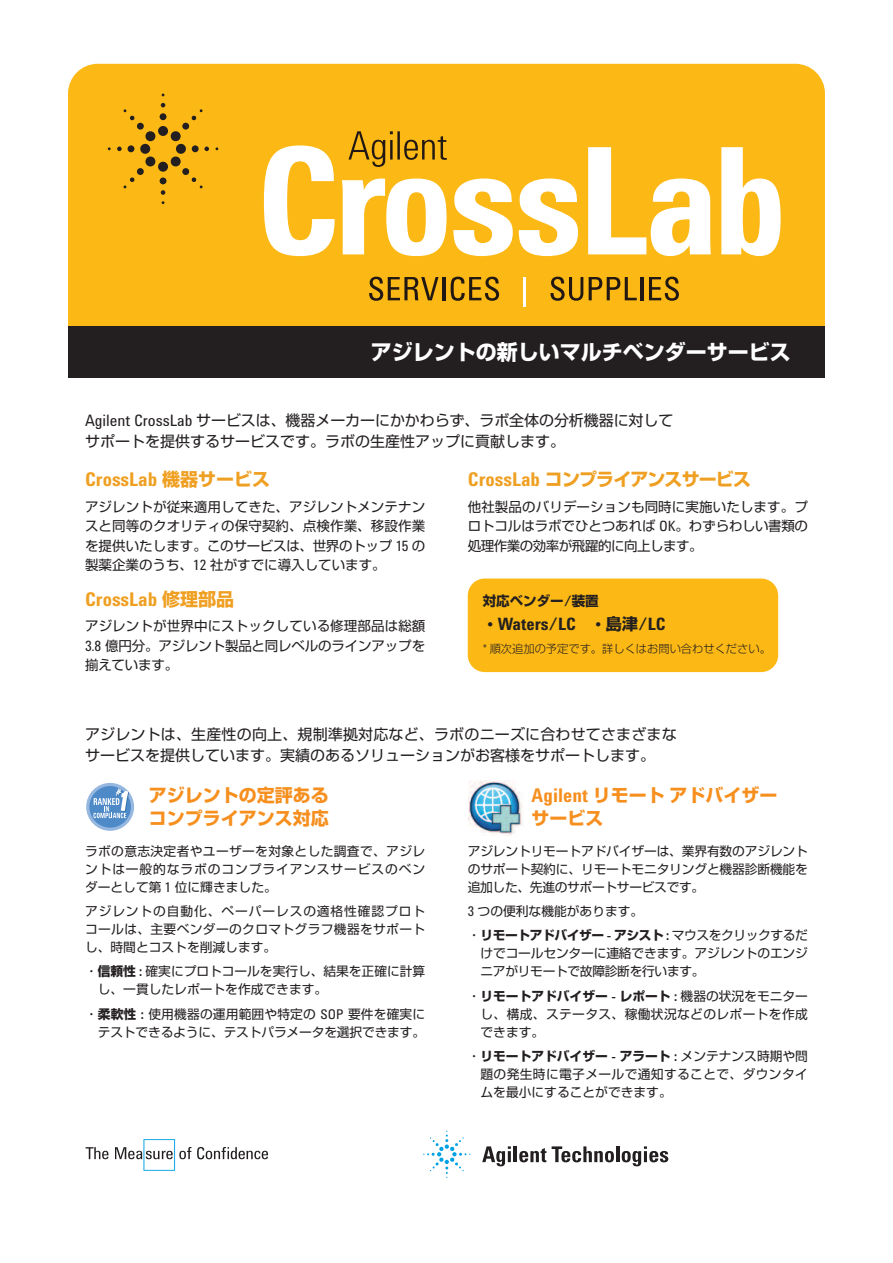
<style>
.page{position:relative;width:893px;height:1263px;background:#fff}
.page>*{position:absolute;margin:0;border:0;box-sizing:border-box;transform-origin:0 0}
.t1{font:700 21px "Shin Go Pro";color:#fff}
.t2{font:700 19.5px "Agilent Condensed CFF";color:#ef9f21}
.t3{font:700 18px/22.5px "Shin Go Pro";color:#f68f1e}
.t4{font:700 18px "Shin Go Pro";letter-spacing:-.05em;color:#ef9f21}
.t5{font:700 17.55px "Agilent Condensed CFF";color:#231f20}
.t6{font:15px/21px "Shin Go Pro";color:#231f20}
.t7{font:13.5px/19.5px "Shin Go Pro";letter-spacing:-.005em;color:#231f20;text-align:justify}
.t8{font:700 13.5px "Shin Go Pro";color:#231f20}
.t9{font:12.75px/18px "Shin Go Pro";color:#231f20;text-align:justify}
.t10{font:300 11.25px "Shin Go Pro";color:#231f20}
.s1{font-family:"Agilent Condensed CFF";font-size:16.2px}
.s2{font-family:"Shin Go Pro";font-size:18px}
.s3{font-family:"Agilent Condensed CFF";font-size:14.55px}
.s4{font-family:"Agilent Condensed CFF";font-size:19.5px}
.s5{font-family:"Shin Go Pro";font-size:15px}
.s6{font-family:"Shin Go Pro";font-size:16.2px}
.s7{font-family:"Agilent Condensed CFF";font-size:12.15px}
.s8{font-family:"Agilent Condensed CFF";font-size:13.8px}
.s9{font-weight:700}
.s10{font-family:"Agilent Condensed CFF";font-weight:700;font-size:13.8px}
</style>
<div class="page">
<div style="left:68px;top:64px;width:757px;height:300px;background:#fcb814;border-radius:30px"></div>
<div style="left:68px;top:327px;width:757px;height:51px;background:#231f20"></div>
<svg style="left:264px;top:145px;width:517px;height:111px"></svg>
<svg style="left:349px;top:131px;width:98px;height:36px"></svg>
<svg style="left:369px;top:277px;width:69px;height:24px"></svg>
<hr style="left:442px;top:277px;width:4px;height:23px;background:#211814">
<svg style="left:451px;top:277px;width:48px;height:24px"></svg>
<hr style="left:524px;top:277px;width:2px;height:29px;background:#fff">
<svg style="left:550px;top:277px;width:33px;height:24px"></svg>
<svg style="left:589px;top:277px;width:48px;height:23px"></svg>
<hr style="left:641px;top:277px;width:3px;height:23px;background:#211814">
<svg style="left:649px;top:277px;width:30px;height:24px"></svg>
<svg style="left:117px;top:103px;width:92px;height:92px"></svg>
<svg style="left:482px;top:1146px;width:29px;height:20px"></svg>
<hr style="left:514px;top:1146px;width:3px;height:16px;background:#231f20">
<svg style="left:519px;top:1148px;width:27px;height:14px"></svg>
<svg style="left:552px;top:1146px;width:62px;height:16px"></svg>
<hr style="left:616px;top:1146px;width:3px;height:16px;background:#231f20">
<svg style="left:622px;top:1146px;width:46px;height:20px"></svg>
<svg style="left:423px;top:1131px;width:47px;height:47px"></svg>
<svg style="left:86px;top:1147px;width:22px;height:12px"></svg>
<svg style="left:197px;top:1147px;width:71px;height:12px"></svg>
<svg style="left:115px;top:1139px;width:76px;height:32px"></svg>
<img style="left:469px;top:780px;width:54px;height:55px">
<svg style="left:86px;top:783px;width:48px;height:48px"></svg>
<div style="left:468px;top:578px;width:310px;height:94px;background:#fcb814;border-radius:17px"></div>
<h1 class="t1" style="left:371px;top:335px;width:422px">アジレントの新しいマルチベンダーサービス</h1>
<p class="t6" style="left:85px;top:408px;width:590px"><span class="s1">Agilent CrossLab</span> サービスは、機器メーカーにかかわらず、ラボ全体の分析機器に対してサポートを提供するサービスです。ラボの生産性アップに貢献します。</p>
<h2 class="t2" style="left:85px;top:472px;width:187px">CrossLab <span class="s2">機器サービス</span></h2>
<p class="t7" style="left:85px;top:495px;width:342px">アジレントが従来適用してきた、アジレントメンテナンスと同等のクオリティの保守契約、点検作業、移設作業を提供いたします。このサービスは、世界のトップ <span class="s3">15</span> の製薬企業のうち、<span class="s3">12</span> 社がすでに導入しています。</p>
<h2 class="t2" style="left:85px;top:592px;width:151px">CrossLab <span class="s2">修理部品</span></h2>
<p class="t7" style="left:85px;top:615px;width:342px">アジレントが世界中にストックしている修理部品は総額<span class="s3">3.8</span> 億円分。アジレント製品と同レベルのラインアップを揃えています。</p>
<h3 class="t4" style="left:468px;top:465px;width:285px"><span class="s4">CrossLab</span> コンプライアンスサービス</h3>
<p class="t7" style="left:468px;top:495px;width:342px">他社製品のバリデーションも同時に実施いたします。プロトコルはラボでひとつあれば <span class="s3">OK</span>。わずらわしい書類の処理作業の効率が飛躍的に向上します。</p>
<p class="t8" style="left:483px;top:590px;width:118px">対応ベンダー<span class="s3">/</span>装置</p>
<h3 class="t5" style="left:483px;top:618px;width:184px"><span class="s5">・</span>Waters/LC <span class="s5">・</span><span class="s6">島津</span>/LC</h3>
<p class="t10" style="left:483px;top:639px;width:290px"><span class="s7">*</span> 順次追加の予定です。詳しくはお問い合わせください。</p>
<p class="t6" style="left:85px;top:722px;width:593px">アジレントは、生産性の向上、規制準拠対応など、ラボのニーズに合わせてさまざまなサービスを提供しています。実績のあるソリューションがお客様をサポートします。</p>
<h3 class="t3" style="left:149px;top:782px;width:181px">アジレントの定評あるコンプライアンス対応</h3>
<p class="t9" style="left:85px;top:840px;width:342px">ラボの意志決定者やユーザーを対象とした調査で、アジレントは一般的なラボのコンプライアンスサービスのベンダーとして第 <span class="s8">1</span> 位に輝きました。</p>
<p class="t9" style="left:85px;top:900px;width:342px">アジレントの自動化、ペーパーレスの適格性確認プロトコールは、主要ベンダーのクロマトグラフ機器をサポートし、時間とコストを削減します。</p>
<p class="t9" style="left:98px;top:961px;width:329px;text-indent:-13px">・<span class="s9">信頼性</span> <span class="s10">:</span> 確実にプロトコールを実行し、結果を正確に計算し、一貫したレポートを作成できます。</p>
<p class="t9" style="left:85px;top:1003px;width:342px;text-align:right">・<span class="s9">柔軟性</span> <span class="s10">:</span> 使用機器の運用範囲や特定の <span class="s8">SOP</span> 要件を確実にテストできるように、テストパラメータを選択できます。</p>
<h3 class="t3" style="left:531px;top:782px;width:247px"><span class="s4">Agilent</span> リモートアドバイザーサービス</h3>
<p class="t9" style="left:468px;top:840px;width:342px">アジレントリモートアドバイザーは、業界有数のアジレントのサポート契約に、リモートモニタリングと機器診断機能を追加した、先進のサポートサービスです。</p>
<p class="t9" style="left:468px;top:897px;width:342px;line-height:24.5px"><span class="s8">3</span> つの便利な機能があります。<br>・<span class="s9">リモートアドバイザー</span> <span class="s10">-</span> <span class="s9">アシスト</span> <span class="s10">:</span> マウスをクリックするだ</p>
<p class="t9" style="left:480px;top:943px;width:329px">けでコールセンターに連絡できます。アジレントのエンジニアがリモートで故障診断を行います。</p>
<p class="t9" style="left:480px;top:985px;width:329px;text-indent:-13px">・<span class="s9">リモートアドバイザー</span> <span class="s10">-</span> <span class="s9">レポート</span> <span class="s10">:</span> 機器の状況をモニターし、構成、ステータス、稼働状況などのレポートを作成できます。</p>
<p class="t9" style="left:480px;top:1046px;width:329px;text-indent:-13px">・<span class="s9">リモートアドバイザー</span> <span class="s10">-</span> <span class="s9">アラート</span> <span class="s10">:</span> メンテナンス時期や問題の発生時に電子メールで通知することで、ダウンタイムを最小にすることができます。</p>
</div>
